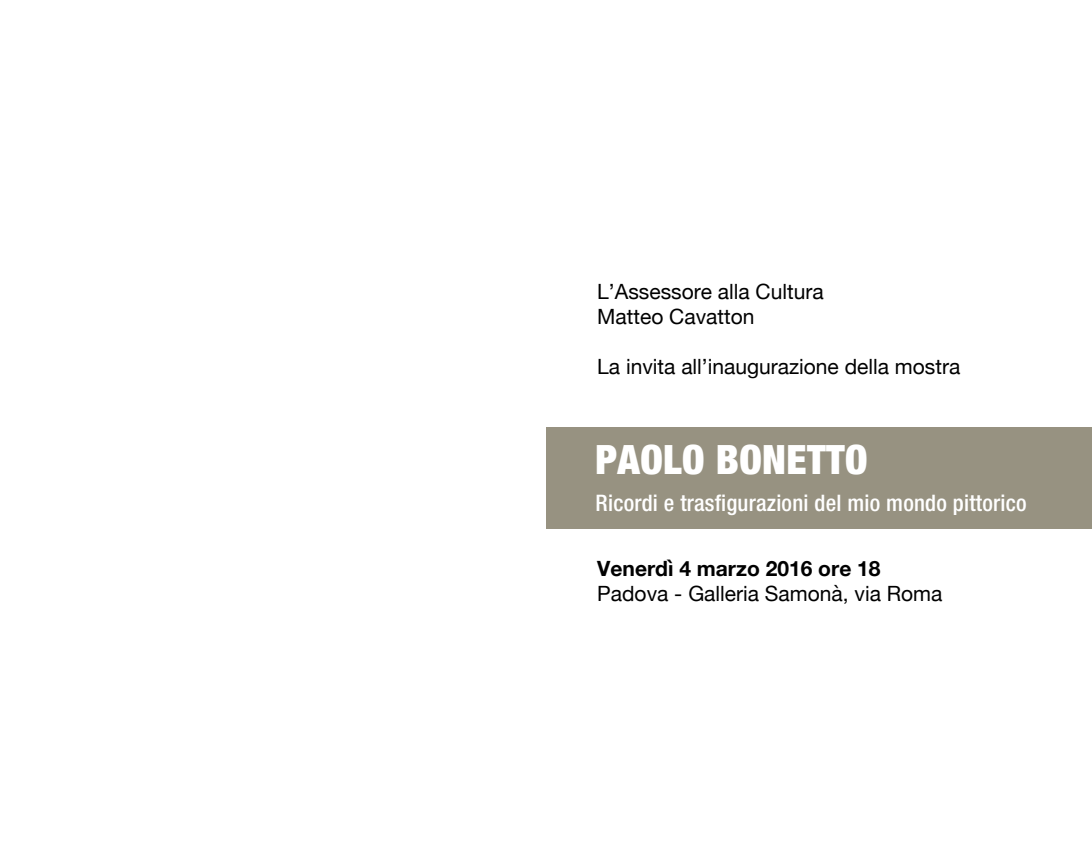
<style>
.page{position:relative;width:1092px;height:844px;background:#fff}
.page>*{position:absolute;margin:0;border:0;box-sizing:border-box;transform-origin:0 0}
.t1{font:900 condensed 40.25px "Helvetica Neue";letter-spacing:.01em;color:#fff}
.t2{font:500 condensed 22.75px "Helvetica Neue LT Std";letter-spacing:.01em;color:#fff}
.t3{font:21px/25.2px "Helvetica Neue";color:#000}
.t4{font:700 21px "Helvetica Neue";color:#000}
</style>
<div class="page">
<div style="left:546px;top:427px;width:545px;height:101px;background:#979281"></div>
<p class="t3" style="left:597px;top:280px;width:228px">L’Assessore alla Cultura<br>Matteo Cavatton</p>
<p class="t3" style="left:597px;top:355px;width:364px">La invita all’inaugurazione della mostra</p>
<h1 class="t1" style="left:595px;top:426px;width:273px">PAOLO BONETTO</h1>
<p class="t2" style="left:595px;top:489px;width:432px">Ricordi e trasfigurazioni del mio mondo pittorico</p>
<p class="t4" style="left:597px;top:552px;width:285px">Venerdì 4 marzo 2016 ore 18</p>
<p class="t3" style="left:597px;top:582px;width:346px">Padova - Galleria Samonà, via Roma</p>
</div>
